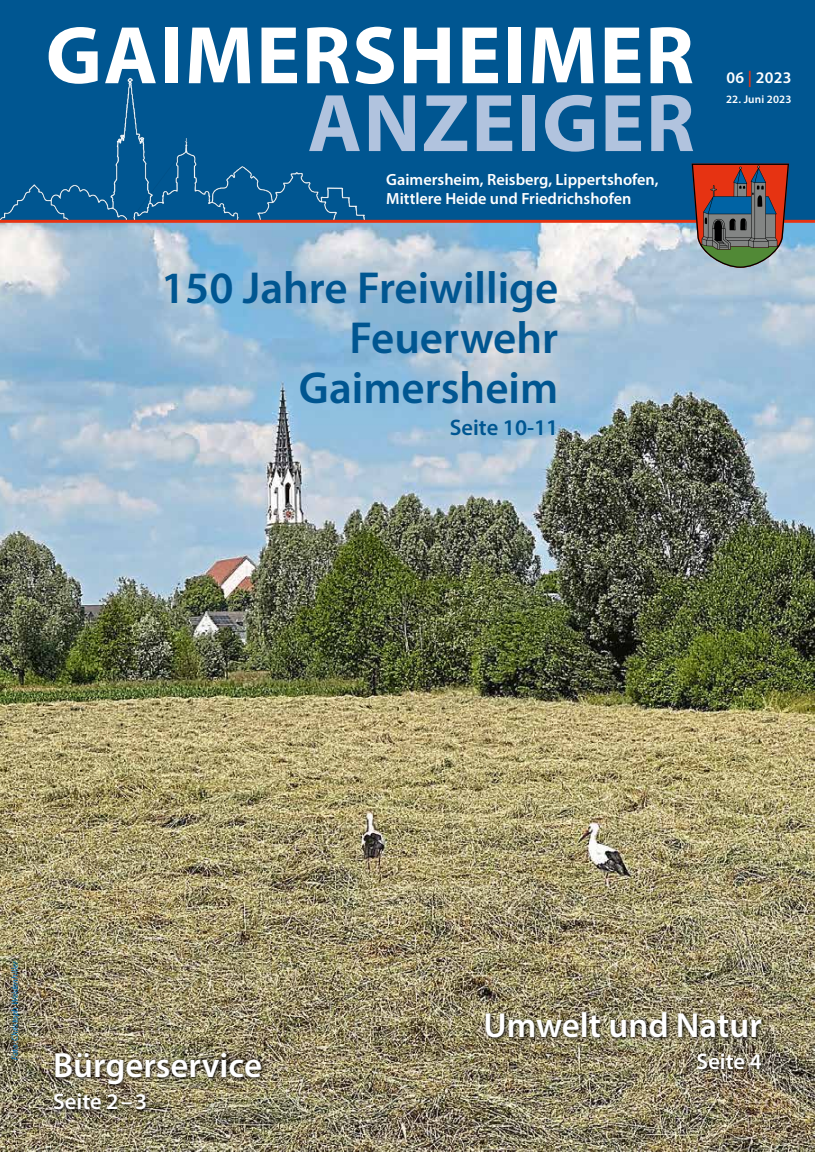
<style>
.page{position:relative;width:815px;height:1152px;background:#fff}
.page>*{position:absolute;margin:0;border:0;box-sizing:border-box;transform-origin:0 0}
.t1{font:700 82.5px "Myriad Pro";letter-spacing:.02em;color:#fff}
.t2{font:700 82.5px "Myriad Pro";letter-spacing:.02em;color:#b1c3de}
.t3{font:600 45px/50px "Myriad Pro";color:#005691;text-align:right}
.t4{font:600 35px "Myriad Pro";color:#fff}
.t5{font:600 22.5px "Myriad Pro";color:#fff}
.t6{font:600 22.5px "Myriad Pro";color:#005691}
.t7{font:600 16.25px/18.8px "Myriad Pro";color:#fff}
.t8{font:600 11.25px "Myriad Pro";letter-spacing:.015em;color:#fff}
.t9{font:italic 8.75px "Myriad Pro";color:#0075bf}
.s1{color:#e63312}
</style>
<div class="page">
<img style="left:0;top:223px;width:815px;height:929px">
<div style="left:51px;top:1050px;width:215px;height:64px;background:#000;opacity:.9"></div>
<div style="left:483px;top:1010px;width:283px;height:64px;background:#000;opacity:.9"></div>
<div style="left:0;top:0;width:815px;height:220px;background:#005691"></div>
<img style="left:0;top:77px;width:365px;height:143px">
<hr style="left:0;top:220px;width:815px;height:3px;background:#e63312">
<svg style="left:692px;top:164px;width:97px;height:104px;background:#805f57"></svg>
<h1 class="t1" style="left:46px;top:2px;width:650px">GAIMERSHEIMER</h1>
<h1 class="t2" style="left:308px;top:69px;width:389px">ANZEIGER</h1>
<p class="t7" style="left:386px;top:170px;width:274px">Gaimersheim, Reisberg, Lippertshofen,<br>Mittlere Heide und Friedrichshofen</p>
<h2 class="t3" style="left:161px;top:262px;width:399px">150 Jahre Freiwillige<br>Feuerwehr<br>Gaimersheim</h2>
<h3 class="t6" style="left:450px;top:413px;width:110px">Seite 10-11</h3>
<p class="t7" style="left:726px;top:68px;width:66px">06 <span class="s1">|</span> 2023</p>
<p class="t8" style="left:726px;top:92px;width:67px">22. Juni 2023</p>
<p class="t9" style="left:9px;top:1060px;width:100px;rotate:-90deg">Foto: Christoph Weidenhiller</p>
<h3 class="t4" style="left:53px;top:1043px;width:210px">Bürgerservice</h3>
<h3 class="t5" style="left:53px;top:1087px;width:96px">Seite 2–3</h3>
<h3 class="t4" style="left:484px;top:1003px;width:280px">Umwelt und Natur</h3>
<h3 class="t5" style="left:697px;top:1047px;width:67px">Seite 4</h3>
</div>
